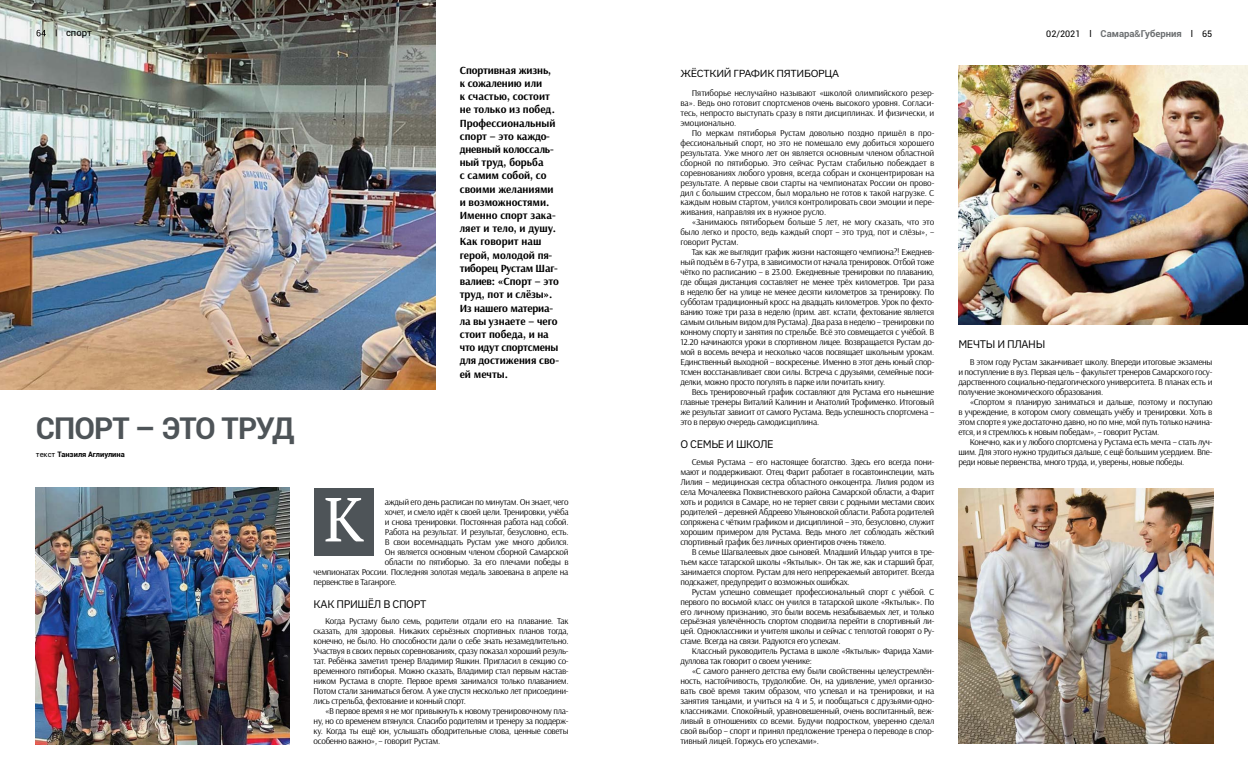
<style>
.page{position:relative;width:1248px;height:780px;background:#fff}
.page>*{position:absolute;margin:0;border:0;box-sizing:border-box;transform-origin:0 0}
.t1{font:62px "PT Serif";color:#fff}
.t2{font:700 30px "Roboto";letter-spacing:-.03em;color:#4e5458}
.t3{font:700 11px/13.2px "Arsenal";color:#000}
.t4{font:11px "Aneliza";letter-spacing:-.03em;color:#000}
.t5{font:10.3px "Aneliza";letter-spacing:-.03em;color:#000;scale:1.07 1}
.t6{font:700 9.5px "Roboto";color:#6c6f71}
.t7{font:9.5px "Roboto";color:#000}
.t8{font:9px/10px "Arsenal";letter-spacing:-.03em;color:#000;text-align:justify}
.t9{font:700 7.5px "Roboto";color:#000}
.s1{font-weight:400}
.s2{font-weight:400;font-size:9px;color:#000}
.s3{font-weight:500}
</style>
<div class="page">
<img style="left:36px;top:488px;width:253px;height:256px">
<img style="left:0;top:0;width:435px;height:390px">
<img style="left:958px;top:66px;width:289px;height:258px">
<img style="left:958px;top:488px;width:255px;height:255px">
<svg style="left:37px;top:29px;width:20px;height:7px"></svg>
<div style="left:314px;top:488px;width:59px;height:67px;background:#4e5458"></div>
<p class="t7" style="left:66px;top:26px;width:27px">спорт</p>
<h2 class="t2" style="left:36px;top:407px;width:259px">СПОРТ – ЭТО ТРУД</h2>
<p class="t9" style="left:36px;top:449px;width:90px"><span class="s1">текст</span> Танзиля Аглиулина</p>
<p class="t3" style="left:459px;top:64px;width:101px">Спортивная жизнь, к сожалению или<br>к счастью, состоит не только из побед.<br>Профессиональный спорт – это каждо&shy;дневный колоссаль&shy;ный труд, борьба<br>с самим собой, со своими желаниями и возможностями.<br>Именно спорт зака&shy;ляет и тело, и душу.<br>Как говорит наш герой, молодой пя&shy;тиборец Рустам Шаг&shy;валиев: «Спорт – это труд, пот и слёзы».<br>Из нашего материа&shy;ла вы узнаете – чего стоит победа, и на что идут спортсмены для достижения сво&shy;ей мечты.</p>
<h1 class="t1" style="left:324px;top:479px;width:42px">К</h1>
<p class="t8" style="left:385px;top:496px;width:185px">аждый его день расписан по минутам. Он знает, чего</p>
<p class="t8" style="left:385px;top:506px;width:185px">хочет, и смело идёт к своей цели. Тренировки, учёба</p>
<p class="t8" style="left:385px;top:516px;width:185px">и снова тренировки. Постоянная работа над собой.</p>
<p class="t8" style="left:385px;top:526px;width:185px">Работа на результат. И результат, безусловно, есть.</p>
<p class="t8" style="left:385px;top:536px;width:185px">В свои восемнадцать Рустам уже много добился.</p>
<p class="t8" style="left:385px;top:546px;width:185px">Он является основным членом сборной Самарской</p>
<p class="t8" style="left:385px;top:556px;width:185px">области по пятиборью. За его плечами победы в</p>
<p class="t8" style="left:313px;top:566px;width:256px">чемпионатах России. Последняя золотая медаль завоевана в апреле на</p>
<p class="t8" style="left:313px;top:576px;width:84px">первенстве в Таганроге.</p>
<p class="t4" style="left:313px;top:595px;width:114px">КАК ПРИШЁЛ В СПОРТ</p>
<p class="t8" style="left:313px;top:616px;width:256px;text-indent:11px">Когда Рустаму было семь, родители отдали его на плавание. Так сказать, для здоровья. Никаких серьёзных спортивных планов тогда, конечно, не было. Но способности дали о себе знать незамедлительно.<br>Участвуя в своих первых соревнованиях, сразу показал хороший резуль&shy;тат. Ребёнка заметил тренер Владимир Яшкин. Пригласил в секцию со&shy;временного пятиборья. Можно сказать, Владимир стал первым настав&shy;ником Рустама в спорте. Первое время занимался только плаванием.<br>Потом стали заниматься бегом. А уже спустя несколько лет присоедини&shy;лись стрельба, фехтование и конный спорт.</p>
<p class="t8" style="left:313px;top:706px;width:256px;text-indent:11px">«В первое время я не мог привыкнуть к новому тренировочному пла&shy;ну, но со временем втянулся. Спасибо родителям и тренеру за поддерж&shy;ку. Когда ты ещё юн, услышать ободрительные слова, ценные советы особенно важно», – говорит Рустам.</p>
<p class="t5" style="left:680px;top:65px;width:150px">ЖЁСТКИЙ ГРАФИК ПЯТИБОРЦА</p>
<p class="t8" style="left:680px;top:88px;width:255px;text-indent:11px">Пятиборье неслучайно называют «школой олимпийского резер&shy;ва». Ведь оно готовит спортсменов очень высокого уровня. Согласи&shy;тесь, непросто выступать сразу в пяти дисциплинах. И физически, и эмоционально.</p>
<p class="t8" style="left:680px;top:128px;width:255px;text-indent:11px">По меркам пятиборья Рустам довольно поздно пришёл в про&shy;фессиональный спорт, но это не помешало ему добиться хорошего результата. Уже много лет он является основным членом областной сборной по пятиборью. Это сейчас Рустам стабильно побеждает в соревнованиях любого уровня, всегда собран и сконцентрирован на результате. А первые свои старты на чемпионатах России он прово&shy;дил с большим стрессом, был морально не готов к такой нагрузке. С каждым новым стартом, учился контролировать свои эмоции и пере&shy;живания, направляя их в нужное русло.</p>
<p class="t8" style="left:680px;top:217px;width:255px;text-indent:11px">«Занимаюсь пятиборьем больше 5 лет, не могу сказать, что это было легко и просто, ведь каждый спорт – это труд, пот и слёзы», – говорит Рустам.</p>
<p class="t8" style="left:680px;top:247px;width:255px;text-indent:11px">Так как же выглядит график жизни настоящего чемпиона?! Ежеднев&shy;ный подъём в 6-7 утра, в зависимости от начала тренировок. Отбой тоже чётко по расписанию – в 23.00. Ежедневные тренировки по плаванию, где общая дистанция составляет не менее трёх километров. Три раза в неделю бег на улице не менее десяти километров за тренировку. По субботам традиционный кросс на двадцать километров. Урок по фехто&shy;ванию тоже три раза в неделю (прим. авт. кстати, фехтование является самым сильным видом для Рустама). Два раза в неделю – тренировки по конному спорту и занятия по стрельбе. Всё это совмещается с учёбой. В 12.20 начинаются уроки в спортивном лицее. Возвращается Рустам до&shy;мой в восемь вечера и несколько часов посвящает школьным урокам.<br>Единственный выходной – воскресенье. Именно в этот день юный спор&shy;тсмен восстанавливает свои силы. Встреча с друзьями, семейные поси&shy;делки, можно просто погулять в парке или почитать книгу.</p>
<p class="t8" style="left:680px;top:387px;width:255px;text-indent:11px">Весь тренировочный график составляют для Рустама его нынешние главные тренеры Виталий Калинин и Анатолий Трофименко. Итоговый же результат зависит от самого Рустама. Ведь успешность спортсмена – это в первую очередь самодисциплина.</p>
<p class="t4" style="left:680px;top:435px;width:95px">О СЕМЬЕ И ШКОЛЕ</p>
<p class="t8" style="left:680px;top:457px;width:255px;text-indent:11px">Семья Рустама – его настоящее богатство. Здесь его всегда пони&shy;мают и поддерживают. Отец Фарит работает в госавтоинспеции, мать Лилия – медицинская сестра областного онкоцентра. Лилия родом из села Мочалеевка Похвистневского района Самарской области, а Фарит хоть и родился в Самаре, но не теряет связи с родными местами своих родителей – деревней Абдреево Ульяновской области. Работа родителей сопряжена с чётким графиком и дисциплиной – это, безусловно, служит хорошим примером для Рустама. Ведь много лет соблюдать жёсткий спортивный график без личных ориентиров очень тяжело.</p>
<p class="t8" style="left:680px;top:546px;width:255px;text-indent:11px">В семье Шагвалеевых двое сыновей. Младший Ильдар учится в тре&shy;тьем кассе татарской школы «Яктылык». Он так же, как и старший брат, занимается спортом. Рустам для него непререкаемый авторитет. Всегда подскажет, предупредит о возможных ошибках.</p>
<p class="t8" style="left:680px;top:586px;width:255px;text-indent:11px">Рустам успешно совмещает профессиональный спорт с учёбой. С первого по восьмой класс он учился в татарской школе «Яктылык». По его личному признанию, это были восемь незабываемых лет, и только серьёзная увлечённость спортом сподвигла перейти в спортивный ли&shy;цей. Одноклассники и учителя школы и сейчас с теплотой говорят о Ру&shy;стаме. Всегда на связи. Радуются его успехам.</p>
<p class="t8" style="left:680px;top:646px;width:255px;text-indent:11px">Классный руководитель Рустама в школе «Яктылык» Фарида Хами&shy;дуллова так говорит о своем ученике:</p>
<p class="t8" style="left:680px;top:666px;width:255px;text-indent:11px">«С самого раннего детства ему были свойственны целеустремлён&shy;ность, настойчивость, трудолюбие. Он, на удивление, умел организо&shy;вать своё время таким образом, что успевал и на тренировки, и на занятия танцами, и учиться на 4 и 5, и пообщаться с друзьями-одно&shy;классниками. Спокойный, уравновешенный, очень воспитанный, веж&shy;ливый в отношениях со всеми. Будучи подростком, уверенно сделал свой выбор – спорт и принял предложение тренера о переводе в спор&shy;тивный лицей. Горжусь его успехами».</p>
<p class="t6" style="left:1046px;top:27px;width:167px"><span class="s2">02/2021 l</span> Самара<span class="s3">&amp;</span>Губерния <span class="s2">l 65</span></p>
<p class="t4" style="left:958px;top:336px;width:88px">МЕЧТЫ И ПЛАНЫ</p>
<p class="t8" style="left:958px;top:357px;width:255px;text-indent:11px">В этом году Рустам заканчивает школу. Впереди итоговые экзамены и поступление в вуз. Первая цель – факультет тренеров Самарского госу&shy;дарственного социально-педагогического университета. В планах есть и получение экономического образования.</p>
<p class="t8" style="left:958px;top:397px;width:255px;text-indent:11px">«Спортом я планирую заниматься и дальше, поэтому и поступаю в учреждение, в котором смогу совмещать учёбу и тренировки. Хоть в этом спорте я уже достаточно давно, но по мне, мой путь только начина&shy;ется, и я стремлюсь к новым победам», – говорит Рустам.</p>
<p class="t8" style="left:958px;top:437px;width:255px;text-indent:11px">Конечно, как и у любого спортсмена у Рустама есть мечта – стать луч&shy;шим. Для этого нужно трудиться дальше, с ещё большим усердием. Впе&shy;реди новые первенства, много труда, и, уверены, новые победы.</p>
</div>
